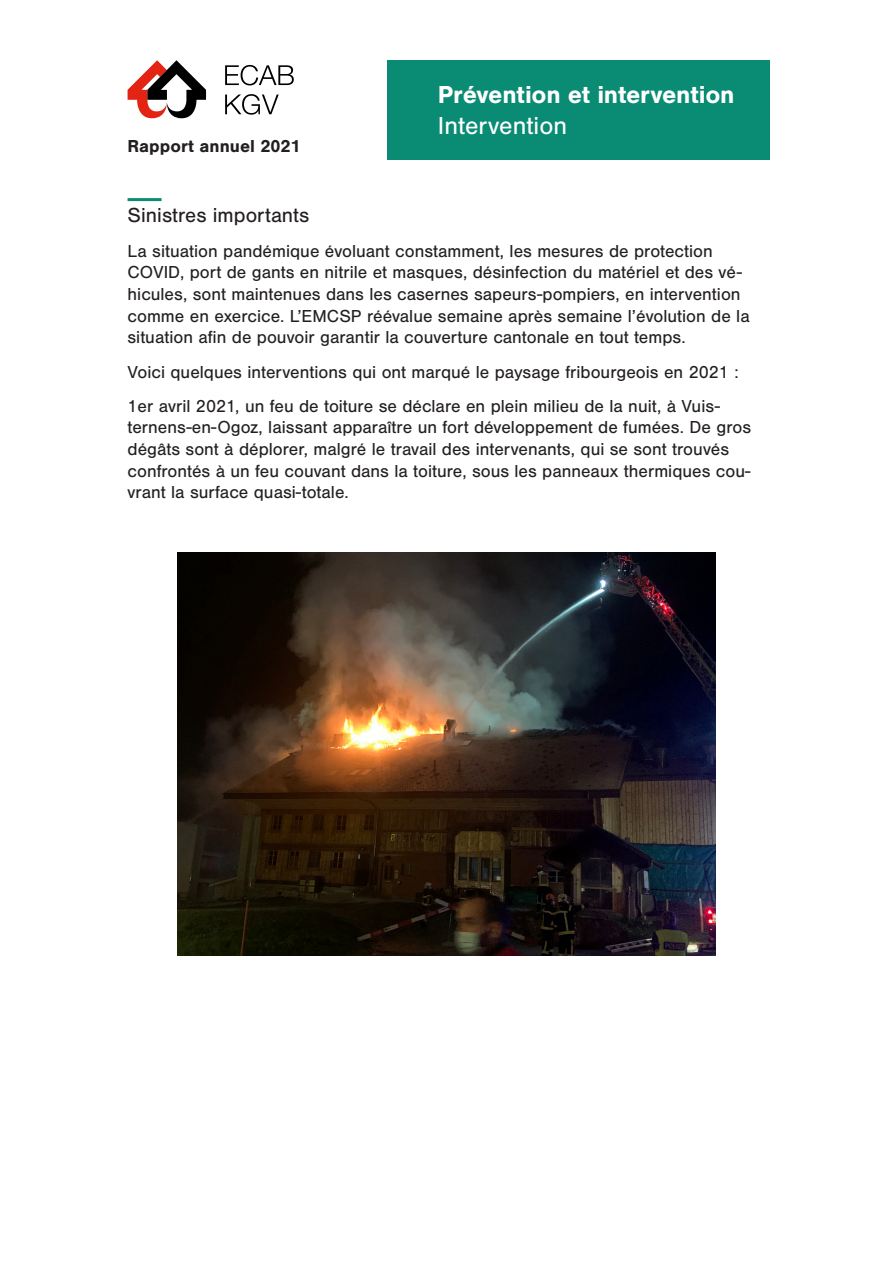
<style>
.page{position:relative;width:893px;height:1263px;background:#fff}
.page>*{position:absolute;margin:0;border:0;box-sizing:border-box;transform-origin:0 0}
.t1{font:700 25.5px "Nimbus San";letter-spacing:-.01em;color:#fff}
.t2{font:25.5px "Nimbus San";color:#fff}
.t3{font:21px "Nimbus San";color:#231f20}
.t4{font:18px/21.6px "Nimbus San";color:#231f20}
.t5{font:700 18px "Nimbus San";color:#231f20}
</style>
<div class="page">
<svg style="left:128px;top:60px;width:78px;height:58px"></svg>
<svg style="left:225px;top:94px;width:54px;height:21px"></svg>
<svg style="left:225px;top:65px;width:69px;height:20px"></svg>
<div style="left:387px;top:60px;width:383px;height:99px;background:#098b74"></div>
<hr style="left:128px;top:198px;width:34px;height:3px;background:#098b74">
<img style="left:178px;top:552px;width:537px;height:403px">
<p class="t5" style="left:128px;top:136px;width:175px">Rapport annuel 2021</p>
<h1 class="t1" style="left:438px;top:80px;width:298px">Prévention et intervention</h1>
<h1 class="t2" style="left:438px;top:111px;width:131px">Intervention</h1>
<p class="t3" style="left:128px;top:204px;width:183px">Sinistres importants</p>
<p class="t4" style="left:128px;top:240px;width:624px">La situation pandémique évoluant constamment, les mesures de protection COVID, port de gants en nitrile et masques, désinfection du matériel et des vé&shy;hicules, sont maintenues dans les casernes sapeurs-pompiers, en intervention comme en exercice. L’EMCSP réévalue semaine après semaine l’évolution de la situation afin de pouvoir garantir la couverture cantonale en tout temps.</p>
<p class="t4" style="left:128px;top:355px;width:613px;line-height:34.3px">Voici quelques interventions qui ont marqué le paysage fribourgeois en 2021 :<br>1er avril 2021, un feu de toiture se déclare en plein milieu de la nuit, à Vuis-</p>
<p class="t4" style="left:128px;top:417px;width:625px">ternens-en-Ogoz, laissant apparaître un fort développement de fumées. De gros dégâts sont à déplorer, malgré le travail des intervenants, qui se sont trouvés confrontés à un feu couvant dans la toiture, sous les panneaux thermiques cou&shy;vrant la surface quasi-totale.</p>
</div>
